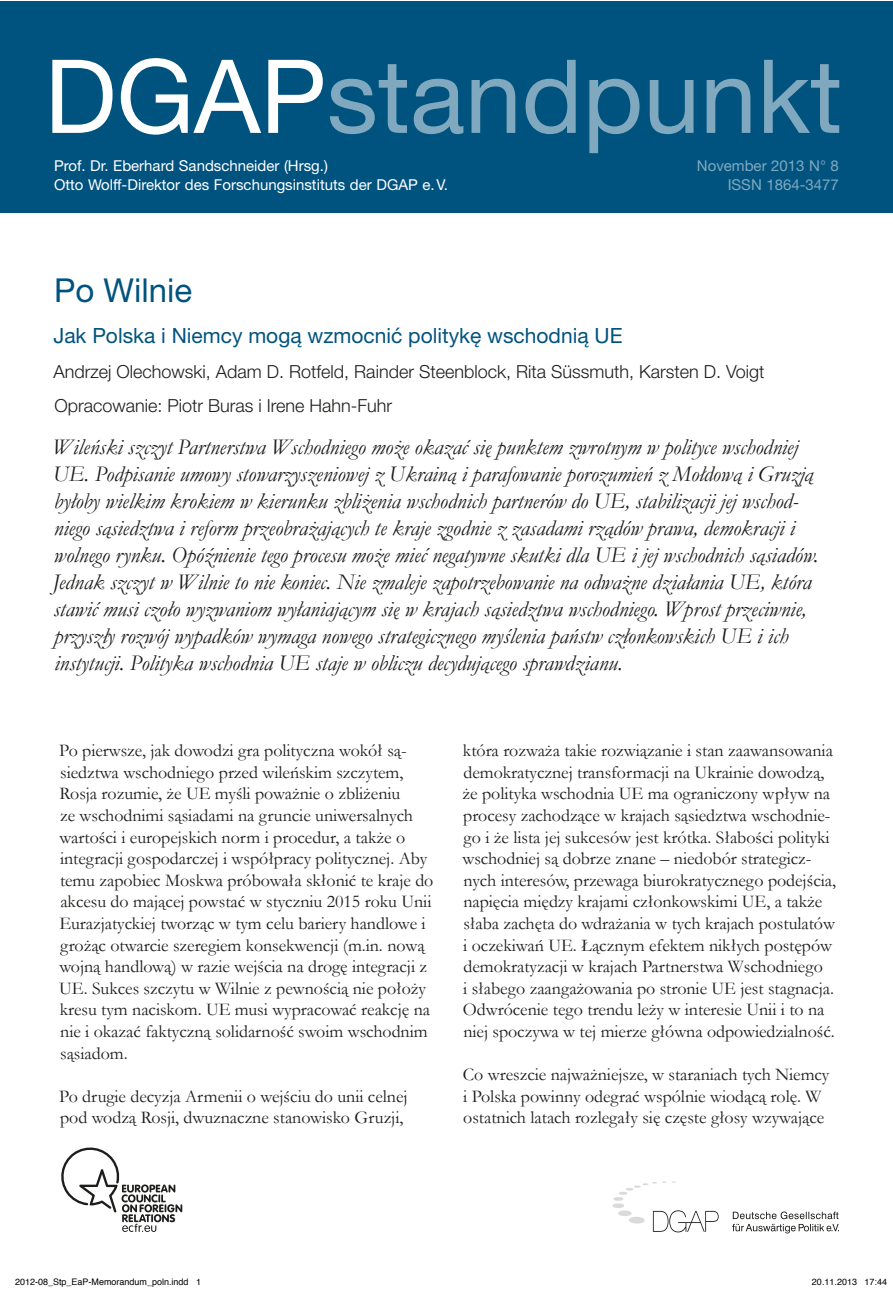
<style>
.page{position:relative;width:893px;height:1290px;background:#fff}
.page>*{position:absolute;margin:0;border:0;box-sizing:border-box;transform-origin:0 0}
.t1{font:102.3px "Helvetica Neue LT Std";color:#80a9bf}
.t2{font:33px "Helvetica Neue LT Std";color:#00537f}
.t3{font:italic 22.5px/27px "Garamond";letter-spacing:-.005em;color:#1d1d1b}
.t4{font:21px "Helvetica Neue LT Std";color:#00537f}
.t5{font:18px/21.6px "Garamond";letter-spacing:-.005em;color:#1d1d1b}
.t6{font:300 18px/33.8px "Helvetica Neue LT Std";color:#1d1d1b}
.t7{font:15px/19.5px "Helvetica Neue LT Std";color:#fff}
.t8{font:15px/19.5px "Helvetica Neue LT Std";color:#80a9bf;text-align:right}
.t9{font:9px "Helvetica";color:#000}
.s1{color:#fff}
.s2{font-family:"Helvetica Neue CELT"}
.s3{font-family:"Garamond CEMT"}
</style>
<div class="page">
<div style="left:0;top:1px;width:892px;height:212px;background:#00537f"></div>
<svg style="left:612px;top:1181px;width:107px;height:51px"></svg>
<svg style="left:732px;top:1211px;width:107px;height:22px"></svg>
<svg style="left:61px;top:1147px;width:121px;height:85px"></svg>
<h1 class="t1" style="left:44px;top:35px;width:799px"><span class="s1">DGAP</span>standpunkt</h1>
<p class="t7" style="left:54px;top:155px;width:395px">Prof. Dr. Eberhard Sandschneider (Hrsg.)<br>Otto Wolff-Direktor des Forschungsinstituts der DGAP e.V.</p>
<p class="t8" style="left:697px;top:156px;width:144px">November 2013 N° 8<br>ISSN 1864-3477</p>
<h2 class="t2" style="left:54px;top:271px;width:140px">Po Wilnie</h2>
<p class="t4" style="left:53px;top:322px;width:570px">Jak Polska i Niemcy mog<span class="s2">ą</span> wzmocni<span class="s2">ć</span> polityk<span class="s2">ę</span> wschodni<span class="s2">ą</span> UE</p>
<p class="t6" style="left:54px;top:355px;width:712px">Andrzej Olechowski, Adam D. Rotfeld, Rainder Steenblock, Rita Süssmuth, Karsten D. Voigt<br>Opracowanie: Piotr Buras i Irene Hahn-Fuhr</p>
<p class="t3" style="left:52px;top:433px;width:768px">Wile<span class="s3">ń</span>ski szczyt Partnerstwa Wschodniego mo<span class="s3">ż</span>e okaza<span class="s3">ć</span> si<span class="s3">ę</span> punktem zwrotnym w polityce wschodniej UE. Podpisanie umowy stowarzyszeniowej z Ukrain<span class="s3">ą</span> i parafowanie porozumie<span class="s3">ń</span> z Mo<span class="s3">ł</span>dow<span class="s3">ą</span> i Gruzj<span class="s3">ą </span>by<span class="s3">ł</span>oby wielkim krokiem w kierunku zbli<span class="s3">ż</span>enia wschodnich partnerów do UE, stabilizacji jej wschod&shy;niego s<span class="s3">ą</span>siedztwa i reform przeobra<span class="s3">ż</span>aj<span class="s3">ą</span>cych te kraje zgodnie z zasadami rz<span class="s3">ą</span>dów prawa, demokracji i wolnego rynku. Opó<span class="s3">ź</span>nienie tego procesu mo<span class="s3">ż</span>e mie<span class="s3">ć</span> negatywne skutki dla UE i jej wschodnich s<span class="s3">ą</span>siadów.<br>Jednak szczyt w Wilnie to nie koniec. Nie zmaleje zapotrzebowanie na odwa<span class="s3">ż</span>ne dzia<span class="s3">ł</span>ania UE, która stawi<span class="s3">ć</span> musi czo<span class="s3">ł</span>o wyzwaniom wy<span class="s3">ł</span>aniaj<span class="s3">ą</span>cym si<span class="s3">ę</span> w krajach s<span class="s3">ą</span>siedztwa wschodniego. Wprost przeciwnie, przysz<span class="s3">ł</span>y rozwój wypadków wymaga nowego strategicznego my<span class="s3">ś</span>lenia pa<span class="s3">ń</span>stw cz<span class="s3">ł</span>onkowskich UE i ich instytucji. Polityka wschodnia UE staje w obliczu decyduj<span class="s3">ą</span>cego sprawdzianu.</p>
<p class="t5" style="left:59px;top:740px;width:376px">Po pierwsze, jak dowodzi gra polityczna wokó<span class="s3">ł</span> s<span class="s3">ą&shy;</span>siedztwa wschodniego przed wile<span class="s3">ń</span>skim szczytem, Rosja rozumie, <span class="s3">ż</span>e UE my<span class="s3">ś</span>li powa<span class="s3">ż</span>nie o zbli<span class="s3">ż</span>eniu<br>ze wschodnimi s<span class="s3">ą</span>siadami na gruncie uniwersalnych warto<span class="s3">ś</span>ci i europejskich norm i procedur, a tak<span class="s3">ż</span>e o integracji gospodarczej i wspó<span class="s3">ł</span>pracy politycznej. Aby temu zapobiec Moskwa próbowa<span class="s3">ł</span>a sk<span class="s3">ł</span>oni<span class="s3">ć</span> te kraje do akcesu do maj<span class="s3">ą</span>cej powsta<span class="s3">ć</span> w styczniu 2015 roku Unii Eurazjatyckiej tworz<span class="s3">ą</span>c w tym celu bariery handlowe i gro<span class="s3">żą</span>c otwarcie szeregiem konsekwencji (m.in. now<span class="s3">ą </span>wojn<span class="s3">ą</span> handlow<span class="s3">ą</span>) w razie wej<span class="s3">ś</span>cia na drog<span class="s3">ę</span> integracji z UE. Sukces szczytu w Wilnie z pewno<span class="s3">ś</span>ci<span class="s3">ą</span> nie po<span class="s3">ł</span>o<span class="s3">ż</span>y kresu tym naciskom. UE musi wypracowa<span class="s3">ć</span> reakcj<span class="s3">ę</span> na nie i okaza<span class="s3">ć</span> faktyczn<span class="s3">ą</span> solidarno<span class="s3">ść</span> swoim wschodnim s<span class="s3">ą</span>siadom.</p>
<p class="t5" style="left:59px;top:1085px;width:350px">Po drugie decyzja Armenii o wej<span class="s3">ś</span>ciu do unii celnej pod wodz<span class="s3">ą</span> Rosji, dwuznaczne stanowisko Gruzji,</p>
<p class="t5" style="left:463px;top:740px;width:375px">która rozwa<span class="s3">ż</span>a takie rozwi<span class="s3">ą</span>zanie i stan zaawansowania demokratycznej transformacji na Ukrainie dowodz<span class="s3">ą</span>, <span class="s3">ż</span>e polityka wschodnia UE ma ograniczony wp<span class="s3">ł</span>yw na procesy zachodz<span class="s3">ą</span>ce w krajach s<span class="s3">ą</span>siedztwa wschodnie&shy;go i <span class="s3">ż</span>e lista jej sukcesów jest krótka. S<span class="s3">ł</span>abo<span class="s3">ś</span>ci polityki wschodniej s<span class="s3">ą</span> dobrze znane – niedobór strategicz&shy;nych interesów, przewaga biurokratycznego podej<span class="s3">ś</span>cia, napi<span class="s3">ę</span>cia mi<span class="s3">ę</span>dzy krajami cz<span class="s3">ł</span>onkowskimi UE, a tak<span class="s3">ż</span>e s<span class="s3">ł</span>aba zach<span class="s3">ę</span>ta do wdra<span class="s3">ż</span>ania w tych krajach postulatów i oczekiwa<span class="s3">ń</span> UE. <span class="s3">Łą</span>cznym efektem nik<span class="s3">ł</span>ych post<span class="s3">ę</span>pów demokratyzacji w krajach Partnerstwa Wschodniego<br>i s<span class="s3">ł</span>abego zaanga<span class="s3">ż</span>owania po stronie UE jest stagnacja.<br>Odwrócenie tego trendu le<span class="s3">ż</span>y w interesie Unii i to na niej spoczywa w tej mierze g<span class="s3">ł</span>ówna odpowiedzialno<span class="s3">ść</span>.</p>
<p class="t5" style="left:463px;top:1064px;width:368px">Co wreszcie najwa<span class="s3">ż</span>niejsze, w staraniach tych Niemcy i Polska powinny odegra<span class="s3">ć</span> wspólnie wiod<span class="s3">ą</span>c<span class="s3">ą</span> rol<span class="s3">ę</span>. W ostatnich latach rozlega<span class="s3">ł</span>y si<span class="s3">ę</span> cz<span class="s3">ę</span>ste g<span class="s3">ł</span>osy wzywaj<span class="s3">ą</span>ce</p>
<p class="t9" style="left:15px;top:1278px;width:188px">2012-08_Stp_EaP-Memorandum_poln.indd 1</p>
<p class="t9" style="left:812px;top:1278px;width:77px">20.11.2013 17:44</p>
</div>
